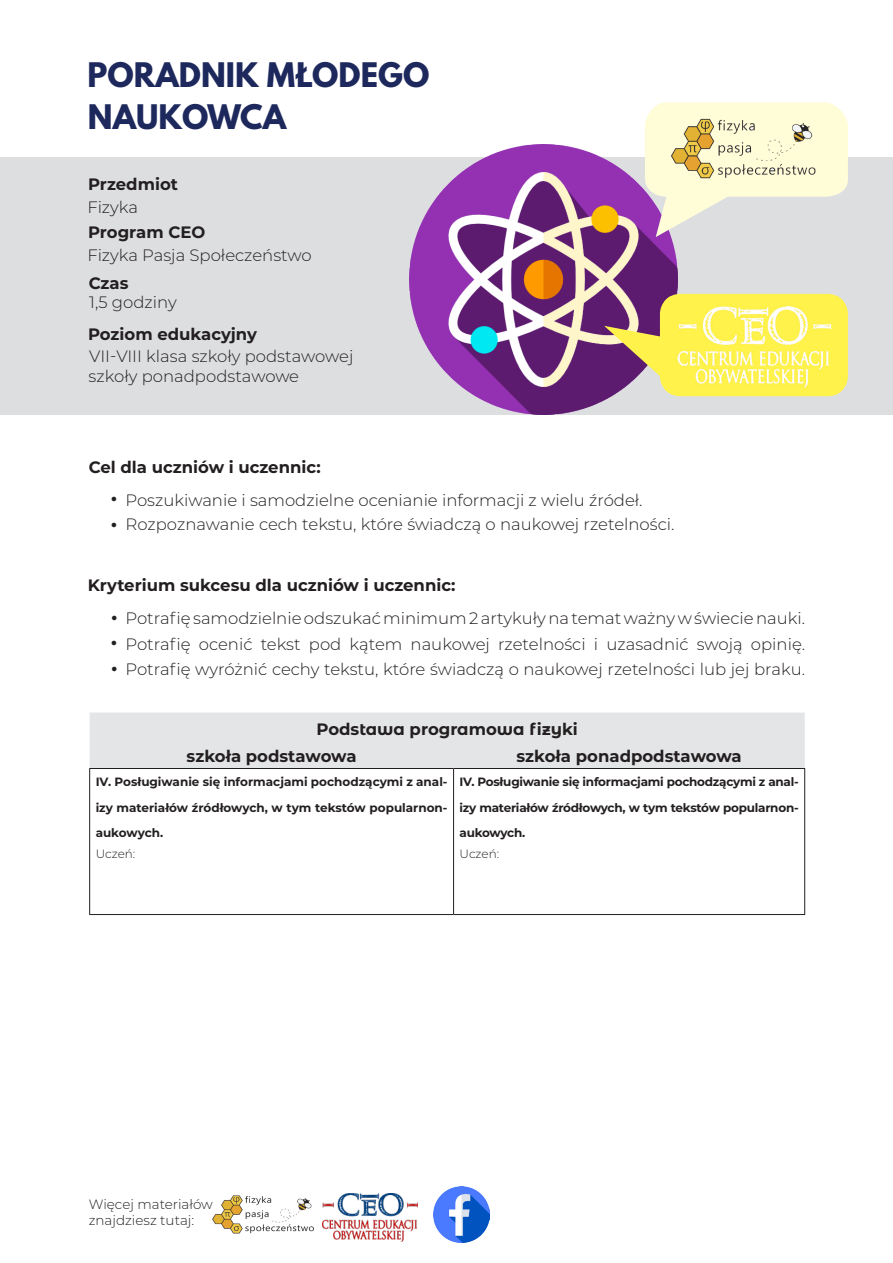
<style>
.page{position:relative;width:893px;height:1263px;background:#fff}
.page>*{position:absolute;margin:0;border:0;box-sizing:border-box;transform-origin:0 0}
.t1{font:700 30px "League Spartan";color:#1d285c}
.t2{font:300 16.5px "Montserrat";color:#231f20}
.t3{font:700 16.5px "Montserrat";color:#231f20}
.t4{font:700 16.5px "Montserrat Alternates";color:#231f20}
.t5{font:300 13.5px "Montserrat";color:#231f20}
.t6{font:700 12px/25.5px "Montserrat";letter-spacing:-.005em;color:#231f20}
.t7{font:300 12px "Montserrat";letter-spacing:-.005em;color:#231f20}
.s1{font-weight:700;font-size:18px}
</style>
<div class="page">
<div style="left:0;top:157px;width:893px;height:258px;background:#dddee0"></div>
<img style="left:409px;top:145px;width:269px;height:270px">
<svg style="left:645px;top:102px;width:203px;height:135px"></svg>
<img style="left:665px;top:112px;width:158px;height:75px">
<div style="left:660px;top:294px;width:188px;height:102px;background:#fff24a;border-radius:20px"></div>
<img style="left:664px;top:296px;width:179px;height:98px">
<img style="left:212px;top:1195px;width:102px;height:39px">
<img style="left:323px;top:1194px;width:95px;height:48px">
<img style="left:433px;top:1187px;width:56px;height:55px">
<div style="left:90px;top:712px;width:715px;height:56px;background:#e4e5e7"></div>
<hr style="left:89px;top:768px;width:365px;height:1px;background:#231f20">
<hr style="left:89px;top:769px;width:1px;height:145px;background:#231f20">
<hr style="left:454px;top:768px;width:351px;height:1px;background:#231f20">
<hr style="left:453px;top:769px;width:1px;height:145px;background:#231f20">
<hr style="left:804px;top:769px;width:1px;height:145px;background:#231f20">
<hr style="left:89px;top:914px;width:365px;height:1px;background:#231f20">
<hr style="left:454px;top:914px;width:351px;height:1px;background:#231f20">
<p class="t1" style="left:88px;top:52px;width:343px">PORADNIK MŁODEGO</p>
<p class="t1" style="left:88px;top:94px;width:200px">NAUKOWCA</p>
<p class="t3" style="left:88px;top:172px;width:91px">Przedmiot</p>
<p class="t2" style="left:87px;top:196px;width:52px">Fizyka</p>
<p class="t3" style="left:88px;top:220px;width:119px">Program CEO</p>
<p class="t2" style="left:87px;top:243px;width:226px">Fizyka Pasja Społeczeństwo</p>
<p class="t3" style="left:89px;top:271px;width:41px">Czas</p>
<p class="t2" style="left:89px;top:291px;width:89px">1,5 godziny</p>
<p class="t3" style="left:88px;top:322px;width:170px">Poziom edukacyjny</p>
<p class="t2" style="left:89px;top:345px;width:266px">VII-VIII klasa szkoły podstawowej</p>
<p class="t2" style="left:89px;top:365px;width:212px">szkoły ponadpodstawowe</p>
<p class="t3" style="left:89px;top:455px;width:233px">Cel dla uczniów i uczennic:</p>
<p class="t2" style="left:111px;top:489px;width:533px"><span class="s1">•</span> Poszukiwanie i samodzielne ocenianie informacji z wielu źródeł.</p>
<p class="t2" style="left:111px;top:513px;width:565px"><span class="s1">•</span> Rozpoznawanie cech tekstu, które świadczą o naukowej rzetelności.</p>
<p class="t3" style="left:88px;top:573px;width:369px">Kryterium sukcesu dla uczniów i uczennic:</p>
<p class="t2" style="left:111px;top:607px;width:695px"><span class="s1">•</span> Potrafię samodzielnie odszukać minimum 2 artykuły na temat ważny w świecie nauki.</p>
<p class="t2" style="left:111px;top:632px;width:696px"><span class="s1">•</span> Potrafię ocenić tekst pod kątem naukowej rzetelności i uzasadnić swoją opinię.</p>
<p class="t2" style="left:111px;top:658px;width:696px"><span class="s1">•</span> Potrafię wyróżnić cechy tekstu, które świadczą o naukowej rzetelności lub jej braku.</p>
<p class="t4" style="left:316px;top:717px;width:263px">Podstawa programowa fizyki</p>
<p class="t3" style="left:187px;top:745px;width:171px">szkoła podstawowa</p>
<p class="t3" style="left:516px;top:745px;width:227px">szkoła ponadpodstawowa</p>
<p class="t6" style="left:96px;top:768px;width:353px">IV. Posługiwanie się informacjami pochodzącymi z anal-</p>
<p class="t6" style="left:96px;top:794px;width:353px">izy materiałów źródłowych, w tym tekstów popularnon&shy;aukowych.</p>
<p class="t7" style="left:96px;top:845px;width:41px">Uczeń:</p>
<p class="t6" style="left:460px;top:768px;width:341px;text-align:justify">IV. Posługiwanie się informacjami pochodzącymi z anal&shy;izy materiałów źródłowych, w tym tekstów popularnon&shy;aukowych.</p>
<p class="t7" style="left:460px;top:845px;width:41px">Uczeń:</p>
<p class="t5" style="left:89px;top:1195px;width:126px">Więcej materiałów</p>
<p class="t5" style="left:89px;top:1211px;width:107px">znajdziesz tutaj:</p>
</div>
